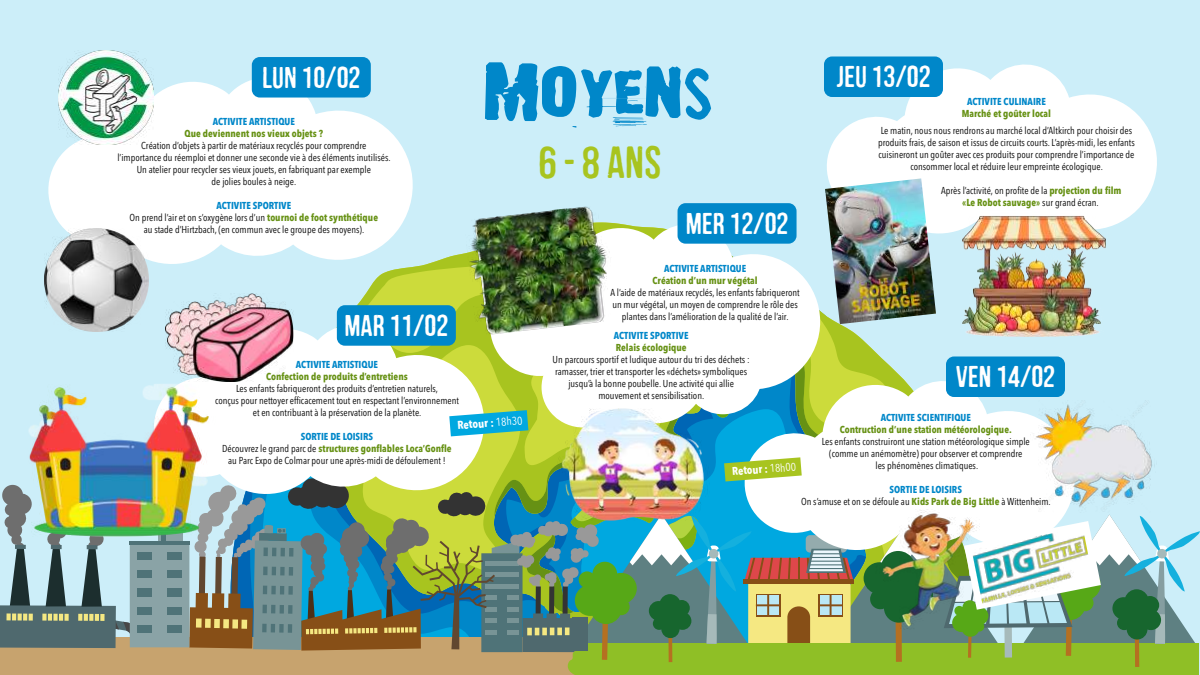
<style>
.page{position:relative;width:1200px;height:675px;background:#cceef9}
.page>*{position:absolute;margin:0;border:0;box-sizing:border-box;transform-origin:0 0}
.t1{font:72px "They'recomingtotakemeaway";color:#0087c9}
.t2{font:45px "Mocha Mattari";color:#a8c41f}
.t3{font:30px "Mocha Mattari";color:#fff}
.t4{font:700 condensed 11.3px "Avenir Next LT Pro";color:#fff}
.t5{font:700 condensed 11.1px "Avenir Next LT Pro";color:#fff}
.t6{font:condensed 10px/12px "Avenir Next LT Pro";color:#000;text-align:center}
.t7{font:700 condensed 10px "Avenir Next LT Pro";color:#669114}
.t8{font:700 condensed 10px "Avenir Next LT Pro";color:#0087c9}
.s1{font-weight:700;color:#0087c9}
.s2{font-weight:700;color:#669114}
.s3{font-weight:400}
</style>
<div class="page">
<div style="left:0;top:637px;width:575px;height:38px;background:#c7a36e"></div>
<svg style="left:0;top:484px;width:163px;height:164px"></svg>
<div style="left:130px;top:545px;width:59px;height:102px;background:#8aa3a6"></div>
<div style="left:137px;top:552px;width:14px;height:8px;background:#4f7378"></div>
<div style="left:167px;top:552px;width:15px;height:8px;background:#4f7378"></div>
<div style="left:137px;top:570px;width:14px;height:8px;background:#4f7378"></div>
<div style="left:167px;top:570px;width:15px;height:8px;background:#4f7378"></div>
<div style="left:137px;top:588px;width:15px;height:8px;background:#4f7378"></div>
<div style="left:168px;top:588px;width:14px;height:8px;background:#4f7378"></div>
<div style="left:137px;top:607px;width:14px;height:8px;background:#4f7378"></div>
<div style="left:167px;top:607px;width:15px;height:8px;background:#4f7378"></div>
<div style="left:137px;top:625px;width:14px;height:8px;background:#4f7378"></div>
<div style="left:167px;top:625px;width:15px;height:8px;background:#4f7378"></div>
<svg style="left:44px;top:72px;width:369px;height:199px;background:#f7fcfe"></svg>
<svg style="left:619px;top:219px;width:109px;height:29px;fill:#fff"></svg>
<svg style="left:824px;top:64px;width:333px;height:170px;fill:#fff"></svg>
<div style="left:252px;top:57px;width:119px;height:41px;background:#0087c9;border-radius:8px"></div>
<div style="left:678px;top:203px;width:119px;height:41px;background:#0087c9;border-radius:8px"></div>
<div style="left:824px;top:56px;width:119px;height:41px;background:#0087c9;border-radius:8px"></div>
<img style="left:45px;top:228px;width:103px;height:104px">
<img style="left:59px;top:50px;width:94px;height:95px">
<img style="left:165px;top:304px;width:24px;height:66px">
<img style="left:16px;top:370px;width:173px;height:180px">
<img style="left:471px;top:206px;width:148px;height:42px">
<img style="left:952px;top:192px;width:161px;height:56px">
<img style="left:825px;top:178px;width:111px;height:70px">
<img style="left:189px;top:248px;width:1011px;height:427px">
<img style="left:988px;top:527px;width:105px;height:76px">
<img style="left:868px;top:509px;width:120px;height:121px">
<img style="left:1031px;top:393px;width:125px;height:125px">
<h3 class="t3" style="left:262px;top:61px;width:100px">LUN 10/02</h3>
<p class="t8" style="left:213px;top:115px;width:84px">ACTIVITE ARTISTIQUE</p>
<p class="t7" style="left:185px;top:127px;width:140px">Que deviennent nos vieux objets ?</p>
<p class="t6" style="left:117px;top:139px;width:275px">Création d’objets à partir de matériaux recyclés pour comprendre<br>l’importance du réemploi et donner une seconde vie à des éléments inutilisés.<br>Un atelier pour recycler ses vieux jouets, en fabriquant par exemple<br>de jolies boules à neige.</p>
<p class="t6" style="left:130px;top:199px;width:250px"><span class="s1">ACTIVITE SPORTIVE<br></span>On prend l’air et on s’oxygène lors d’un <span class="s2">tournoi de foot synthétique </span>au stade d’Hirtzbach, (en commun avec le groupe des moyens).</p>
<h1 class="t1" style="left:485px;top:50px;width:232px">Moyens</h1>
<h2 class="t2" style="left:539px;top:137px;width:124px">6 - 8 ANS</h2>
<h3 class="t3" style="left:686px;top:207px;width:104px">MER 12/02</h3>
<h3 class="t3" style="left:836px;top:60px;width:96px">JEU 13/02</h3>
<p class="t8" style="left:967px;top:95px;width:80px">ACTIVITE CULINAIRE</p>
<p class="t7" style="left:962px;top:107px;width:91px">Marché et goûter local</p>
<p class="t6" style="left:878px;top:124px;width:258px">Le matin, nous nous rendrons au marché local d’Altkirch pour choisir des produits frais, de saison et issus de circuits courts. L’après-midi, les enfants cuisineront un goûter avec ces produits pour comprendre l’importance de consommer local et réduire leur empreinte écologique.</p>
<p class="t6" style="left:941px;top:184px;width:182px">Après l’activité, on profite de la <span class="s2">projection du film «Le Robot sauvage»</span> sur grand écran.</p>
<h3 class="t3" style="left:344px;top:309px;width:105px">MAR 11/02</h3>
<p class="t8" style="left:296px;top:358px;width:84px">ACTIVITE ARTISTIQUE</p>
<p class="t7" style="left:266px;top:370px;width:143px">Confection de produits d’entretiens</p>
<p class="t6" style="left:215px;top:383px;width:245px">Les enfants fabriqueront des produits d’entretien naturels,<br>conçus pour nettoyer efficacement tout en respectant l’environnement et en contribuant à la préservation de la planète.</p>
<p class="t6" style="left:222px;top:430px;width:231px"><span class="s1">SORTIE DE LOISIRS<br></span>Découvrez le grand parc de <span class="s2">structures gonflables Loca’Gonfle </span>au Parc Expo de Colmar pour une après-midi de défoulement !</p>
<p class="t4" style="left:457px;top:418px;width:67px;rotate:-4deg">Retour : <span class="s3">18h30</span></p>
<p class="t8" style="left:664px;top:262px;width:84px">ACTIVITE ARTISTIQUE</p>
<p class="t7" style="left:653px;top:274px;width:107px">Création d’un mur végétal</p>
<p class="t6" style="left:611px;top:286px;width:191px">A l’aide de matériaux recyclés, les enfants fabriqueront un mur végétal, un moyen de comprendre le rôle des plantes dans l’amélioration de la qualité de l’air.</p>
<p class="t8" style="left:614px;top:329px;width:76px">ACTIVITE SPORTIVE</p>
<p class="t7" style="left:616px;top:341px;width:72px">Relais écologique</p>
<p class="t6" style="left:553px;top:353px;width:199px">Un parcours sportif et ludique autour du tri des déchets : ramasser, trier et transporter les «déchets» symboliques jusqu’à la bonne poubelle. Une activité qui allie mouvement et sensibilisation.</p>
<h3 class="t3" style="left:956px;top:360px;width:101px">VEN 14/02</h3>
<p class="t8" style="left:881px;top:411px;width:92px">ACTIVITE SCIENTIFIQUE</p>
<p class="t7" style="left:840px;top:423px;width:174px">Contruction d’une station météorologique.</p>
<p class="t6" style="left:822px;top:436px;width:210px">Les enfants construiront une station météorologique simple (comme un anémomètre) pour observer et comprendre<br>les phénomènes climatiques.</p>
<p class="t6" style="left:801px;top:484px;width:251px"><span class="s1">SORTIE DE LOISIRS<br></span>On s’amuse et on se défoule au <span class="s2">Kids Park de Big Little</span> à Wittenheim.</p>
<p class="t5" style="left:732px;top:464px;width:65px;rotate:-4deg">Retour : <span class="s3">18h00</span></p>
</div>
